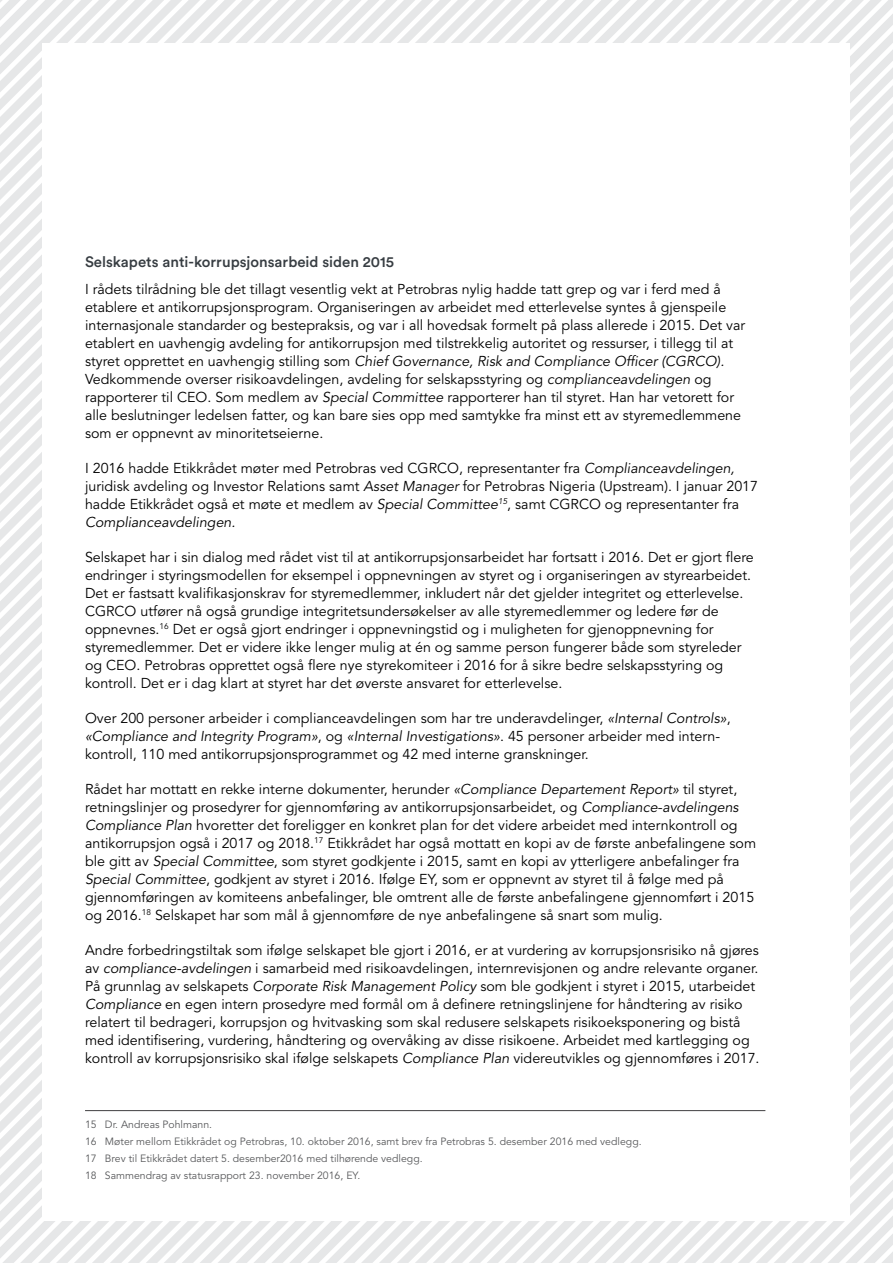
<style>
.page{position:relative;width:893px;height:1263px;background:#fff}
.page>*{position:absolute;margin:0;border:0;box-sizing:border-box;transform-origin:0 0}
.Mellom_sort{font:500 15px "Circular Std";color:#373d42}
.brødtekst{font:14.25px/18px "Avenir";color:#000}
.Fotnote{font:10.5px "Avenir";color:#58595b}
.s1{font-style:italic}
</style>
<div class="page">
<svg style="left:0;top:457px;width:893px;height:323px"></svg>
<svg style="left:0;top:63px;width:893px;height:17px"></svg>
<svg style="left:0;top:45px;width:893px;height:18px"></svg>
<svg style="left:0;top:0;width:893px;height:45px"></svg>
<div style="left:43px;top:43px;width:807px;height:1177px;background:#fff"></div>
<hr style="left:85px;top:1110px;width:680px;height:1px;background:#414042">
<h3 class="Mellom_sort" style="left:85px;top:253px;width:310px">Selskapets anti-korrupsjonsarbeid siden 2015</h3>
<p class="brødtekst" style="left:85px;top:280px;width:662px">I rådets tilrådning ble det tillagt vesentlig vekt at Petrobras nylig hadde tatt grep og var i ferd med å etablere et antikorrupsjonsprogram. Organiseringen av arbeidet med etterlevelse syntes å gjenspeile internasjonale standarder og bestepraksis, og var i all hovedsak formelt på plass allerede i 2015. Det var etablert en uavhengig avdeling for antikorrupsjon med tilstrekkelig autoritet og ressurser, i tillegg til at styret opprettet en uavhengig stilling som <span class="s1">Chief Governance, Risk and Compliance Officer (CGRCO).<br></span>Vedkommende overser risikoavdelingen, avdeling for selskapsstyring og <span class="s1">complianceavdelingen</span> og rapporterer til CEO. Som medlem av <span class="s1">Special Committee</span> rapporterer han til styret. Han har vetorett for alle beslutninger ledelsen fatter, og kan bare sies opp med samtykke fra minst ett av styremedlemmene som er oppnevnt av minoritetseierne.</p>
<p class="brødtekst" style="left:85px;top:459px;width:675px">I 2016 hadde Etikkrådet møter med Petrobras ved CGRCO, representanter fra <span class="s1">Complianceavdelingen, </span>juridisk avdeling og Investor Relations samt <span class="s1">Asset Manager</span> for Petrobras Nigeria (Upstream). I januar 2017 hadde Etikkrådet også et møte et medlem av <span class="s1">Special Committee</span><sup>15</sup>, samt CGRCO og representanter fra <span class="s1">Complianceavdelingen.</span></p>
<p class="brødtekst" style="left:85px;top:548px;width:670px">Selskapet har i sin dialog med rådet vist til at antikorrupsjonsarbeidet har fortsatt i 2016. Det er gjort flere endringer i styringsmodellen for eksempel i oppnevningen av styret og i organiseringen av styrearbeidet.<br>Det er fastsatt kvalifikasjonskrav for styremedlemmer, inkludert når det gjelder integritet og etterlevelse.<br>CGRCO utfører nå også grundige integritetsundersøkelser av alle styremedlemmer og ledere før de oppnevnes.<sup>16</sup> Det er også gjort endringer i oppnevningstid og i muligheten for gjenoppnevning for styremedlemmer. Det er videre ikke lenger mulig at én og samme person fungerer både som styreleder og CEO. Petrobras opprettet også flere nye styrekomiteer i 2016 for å sikre bedre selskapsstyring og kontroll. Det er i dag klart at styret har det øverste ansvaret for etterlevelse.</p>
<p class="brødtekst" style="left:85px;top:709px;width:647px">Over 200 personer arbeider i complianceavdelingen som har tre underavdelinger, <span class="s1">«Internal Controls»</span>, <span class="s1">«Compliance and Integrity Program»</span>, og <span class="s1">«Internal Investigations»</span>. 45 personer arbeider med intern&shy;kontroll, 110 med antikorrupsjonsprogrammet og 42 med interne granskninger.</p>
<p class="brødtekst" style="left:85px;top:780px;width:673px">Rådet har mottatt en rekke interne dokumenter, herunder <span class="s1">«Compliance Departement Report»</span> til styret, retningslinjer og prosedyrer for gjennomføring av antikorrupsjonsarbeidet, og <span class="s1">Compliance-avdelingens Compliance Plan</span> hvoretter det foreligger en konkret plan for det videre arbeidet med internkontroll og antikorrupsjon også i 2017 og 2018.<sup>17</sup> Etikkrådet har også mottatt en kopi av de første anbefalingene som ble gitt av <span class="s1">Special Committee</span>, som styret godkjente i 2015, samt en kopi av ytterligere anbefalinger fra <span class="s1">Special Committee</span>, godkjent av styret i 2016. Ifølge EY, som er oppnevnt av styret til å følge med på gjennomføringen av komiteens anbefalinger, ble omtrent alle de første anbefalingene gjennomført i 2015 og 2016.<sup>18</sup> Selskapet har som mål å gjennomføre de nye anbefalingene så snart som mulig.</p>
<p class="brødtekst" style="left:85px;top:941px;width:676px">Andre forbedringstiltak som ifølge selskapet ble gjort i 2016, er at vurdering av korrupsjonsrisiko nå gjøres av <span class="s1">compliance-avdelingen</span> i samarbeid med risikoavdelingen, internrevisjonen og andre relevante organer.<br>På grunnlag av selskapets <span class="s1">Corporate Risk Management Policy</span> som ble godkjent i styret i 2015, utarbeidet <span class="s1">Compliance</span> en egen intern prosedyre med formål om å definere retningslinjene for håndtering av risiko relatert til bedrageri, korrupsjon og hvitvasking som skal redusere selskapets risikoeksponering og bistå med identifisering, vurdering, håndtering og overvåking av disse risikoene. Arbeidet med kartlegging og kontroll av korrupsjonsrisiko skal ifølge selskapets <span class="s1">Compliance Plan</span> videreutvikles og gjennomføres i 2017.</p>
<p class="Fotnote" style="left:85px;top:1118px;width:129px">15 Dr. Andreas Pohlmann.</p>
<p class="Fotnote" style="left:85px;top:1135px;width:558px">16 Møter mellom Etikkrådet og Petrobras, 10. oktober 2016, samt brev fra Petrobras 5. desember 2016 med vedlegg.</p>
<p class="Fotnote" style="left:85px;top:1152px;width:339px">17 Brev til Etikkrådet datert 5. desember2016 med tilhørende vedlegg.</p>
<p class="Fotnote" style="left:85px;top:1169px;width:277px">18 Sammendrag av statusrapport 23. november 2016, EY.</p>
</div>
